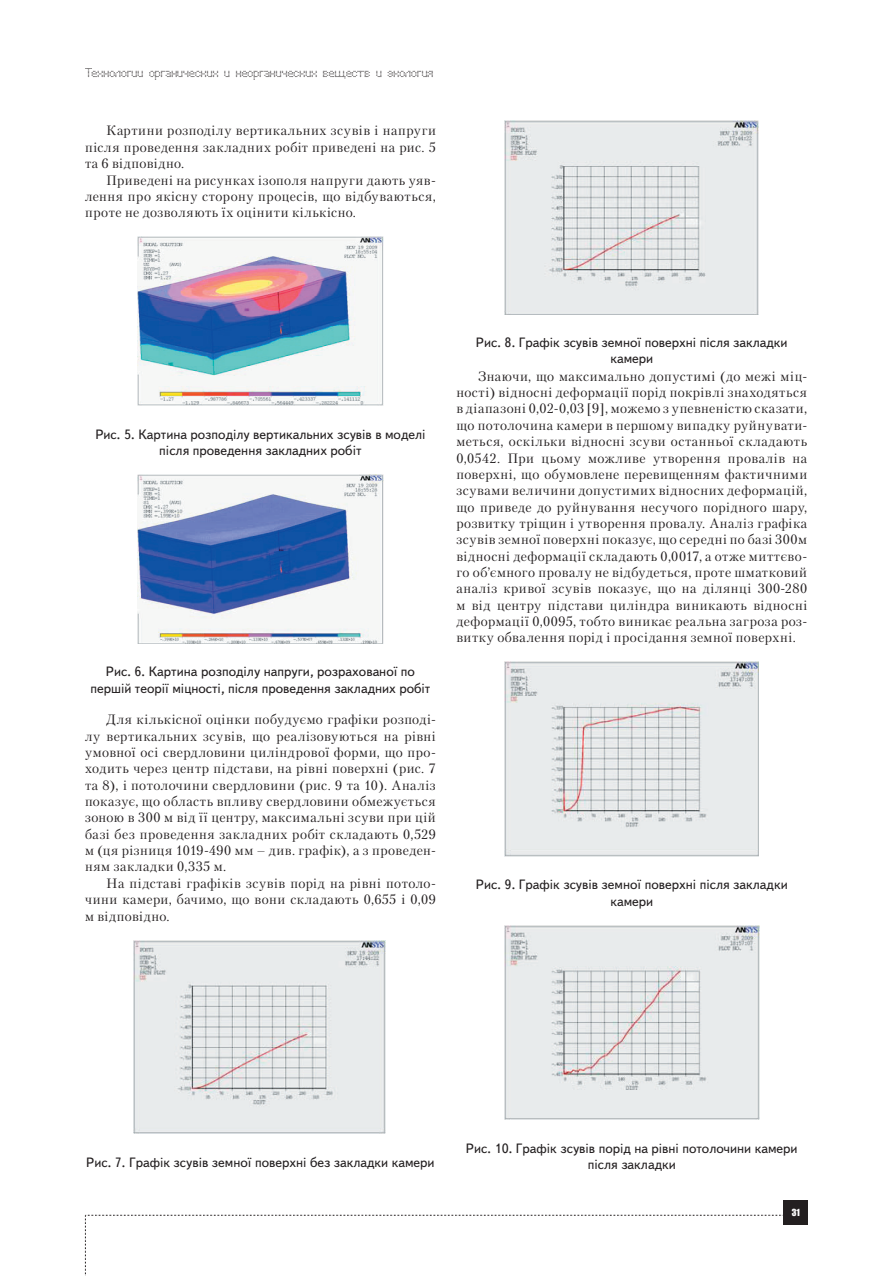
<style>
.page{position:relative;width:893px;height:1276px;background:#fff}
.page>*{position:absolute;margin:0;border:0;box-sizing:border-box;transform-origin:0 0}
.t1{font:13.5px/16.4px "Petersburg C";letter-spacing:.035em;color:#231f20;text-align:justify}
.t2{font:13.5px/16.2px "Text Book C";color:#231f20;text-align:center}
.t3{font:12px "Perfo";letter-spacing:.015em;color:#231f20}
.t4{font:9px "Impact";color:#fff}
</style>
<div class="page">
<svg style="left:85px;top:1215px;width:699px;height:61px"></svg>
<div style="left:784px;top:1200px;width:24px;height:25px;background:#231f20"></div>
<img style="left:137px;top:236px;width:246px;height:170px">
<img style="left:137px;top:475px;width:247px;height:169px">
<img style="left:133px;top:940px;width:253px;height:193px">
<img style="left:504px;top:120px;width:255px;height:195px">
<img style="left:504px;top:661px;width:255px;height:195px">
<img style="left:504px;top:925px;width:255px;height:194px">
<p class="t3" style="left:85px;top:66px;width:350px">Технологии органических и неорганических веществ и экология</p>
<p class="t1" style="left:85px;top:122px;width:352px;text-indent:21px">Картини розподілу вертикальних зсувів і напруги після проведення закладних робіт приведені на рис. 5 та 6 відповідно.</p>
<p class="t1" style="left:85px;top:171px;width:352px;text-indent:21px">Приведені на рисунках ізополя напруги дають уяв&shy;лення про якісну сторону процесів, що відбуваються, проте не дозволяють їх оцінити кількісно.</p>
<p class="t2" style="left:95px;top:426px;width:332px">Рис. 5. Картина розподілу вертикальних зсувів в моделі після проведення закладних робіт</p>
<p class="t2" style="left:90px;top:664px;width:341px">Рис. 6. Картина розподілу напруги, розрахованої по першій теорії міцності, після проведення закладних робіт</p>
<p class="t1" style="left:85px;top:711px;width:352px;text-indent:21px">Для кількісної оцінки побудуємо графіки розподі&shy;лу вертикальних зсувів, що реалізовуються на рівні умовної осі свердловини циліндрової форми, що про&shy;ходить через центр підстави, на рівні поверхні (рис. 7 та 8), і потолочини свердловини (рис. 9 та 10). Аналіз показує, що область впливу свердловини обмежується зоною в 300 м від її центру, максимальні зсуви при цій базі без проведення закладних робіт складають 0,529 м (ця різниця 1019-490 мм – див. графік), а з проведен&shy;ням закладки 0,335 м.</p>
<p class="t1" style="left:85px;top:874px;width:352px;text-indent:21px">На підставі графіків зсувів порід на рівні потоло&shy;чини камери, бачимо, що вони складають 0,655 і 0,09 м відповідно.</p>
<p class="t2" style="left:476px;top:335px;width:313px">Рис. 8. Графік зсувів земної поверхні після закладки камери</p>
<p class="t1" style="left:456px;top:368px;width:352px;text-indent:21px">Знаючи, що максимально допустимі (до межі міц&shy;ності) відносні деформації порід покрівлі знаходяться в діапазоні 0,02-0,03 [9], можемо з упевненістю сказати, що потолочина камери в першому випадку руйнувати&shy;меться, оскільки відносні зсуви останньої складають 0,0542. При цьому можливе утворення провалів на поверхні, що обумовлене перевищенням фактичними зсувами величини допустимих відносних деформацій, що приведе до руйнування несучого порідного шару, розвитку тріщин і утворення провалу. Аналіз графіка зсувів земної поверхні показує, що середні по базі 300м відносні деформації складають 0,0017, а отже миттєво&shy;го об’ємного провалу не відбудеться, проте шматковий аналіз кривої зсувів показує, що на ділянці 300-280 м від центру підстави циліндра виникають відносні деформації 0,0095, тобто виникає реальна загроза роз&shy;витку обвалення порід і просідання земної поверхні.</p>
<p class="t2" style="left:476px;top:877px;width:313px">Рис. 9. Графік зсувів земної поверхні після закладки камери</p>
<p class="t2" style="left:86px;top:1155px;width:350px">Рис. 7. Графік зсувів земної поверхні без закладки камери</p>
<p class="t2" style="left:466px;top:1140px;width:333px">Рис. 10. Графік зсувів порід на рівні потолочини камери після закладки</p>
<p class="t4" style="left:792px;top:1205px;width:10px">31</p>
</div>
